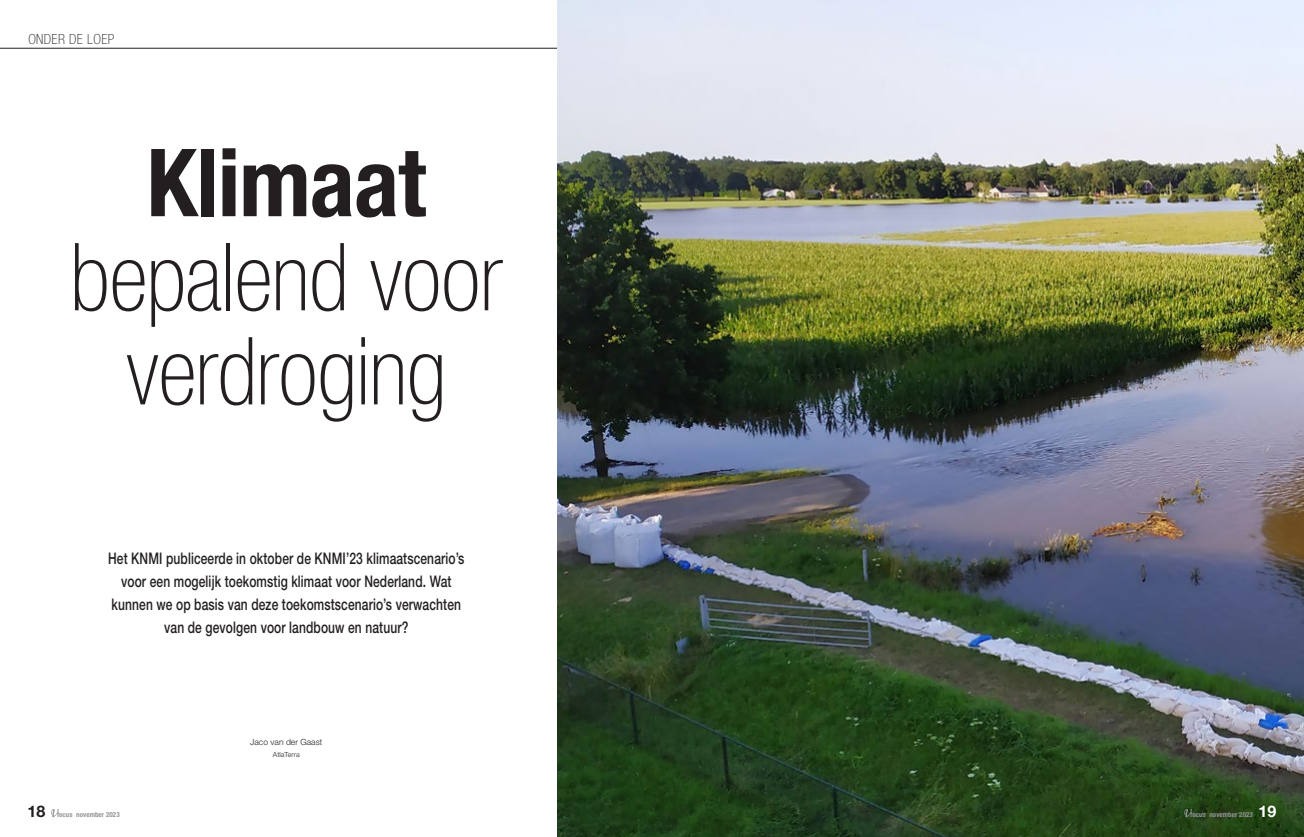
<style>
.page{position:relative;width:1304px;height:837px;background:#fff}
.page>*{position:absolute;margin:0;border:0;box-sizing:border-box;transform-origin:0 0}
.t1{font:100 condensed 94px/94px "Helvetica Neue LT Std";letter-spacing:-.01em;color:#231f20;text-align:center}
.t2{font:700 condensed 94px "Helvetica Neue LT Std";letter-spacing:-.01em;color:#231f20}
.t3{font:500 16px/23px "Helvetica Neue LT Std";letter-spacing:.01em;color:#231f20;text-align:center;scale:.75 1}
.t4{font:700 16px "Helvetica Neue LT Std";color:#231f20}
.t5{font:700 16px "Helvetica Neue LT Std";color:#fff}
.t6{font:100 condensed 14px "Helvetica Neue LT Std";letter-spacing:.03em;color:#231f20}
.t7{font:300 8.5px "Helvetica Neue LT Std";letter-spacing:.005em;color:#231f20}
.t8{font:700 condensed 7px "Helvetica Neue LT Std";letter-spacing:.01em;color:#939598}
.t9{font:300 7px "Helvetica Neue LT Std";letter-spacing:.01em;color:#231f20}
</style>
<div class="page">
<svg style="left:51px;top:809px;width:8px;height:8px"></svg>
<hr style="left:0;top:48px;width:609px;height:1px;background:#231f20">
<img style="left:557px;top:0;width:747px;height:836px">
<svg style="left:1184px;top:808px;width:8px;height:9px"></svg>
<p class="t6" style="left:28px;top:31px;width:87px">ONDER DE LOEP</p>
<h1 class="t2" style="left:147px;top:126px;width:281px">Klimaat</h1>
<h1 class="t1" style="left:70px;top:229px;width:434px">bepalend voor verdroging</h1>
<p class="t3" style="left:108px;top:546px;width:477px">Het KNMI publiceerde in oktober de KNMI’23 klimaatscenario’s voor een mogelijk toekomstig klimaat voor Nederland. Wat kunnen we op basis van deze toekomstscenario’s verwachten van de gevolgen voor landbouw en natuur?</p>
<p class="t4" style="left:28px;top:800px;width:19px">18</p>
<p class="t8" style="left:57px;top:809px;width:64px">focus november 2023</p>
<p class="t7" style="left:250px;top:736px;width:74px">Jaco van der Gaast</p>
<p class="t9" style="left:273px;top:749px;width:28px">AtlaTerra</p>
<p class="t8" style="left:1190px;top:809px;width:64px">focus november 2023</p>
<p class="t5" style="left:1259px;top:800px;width:19px">19</p>
</div>
